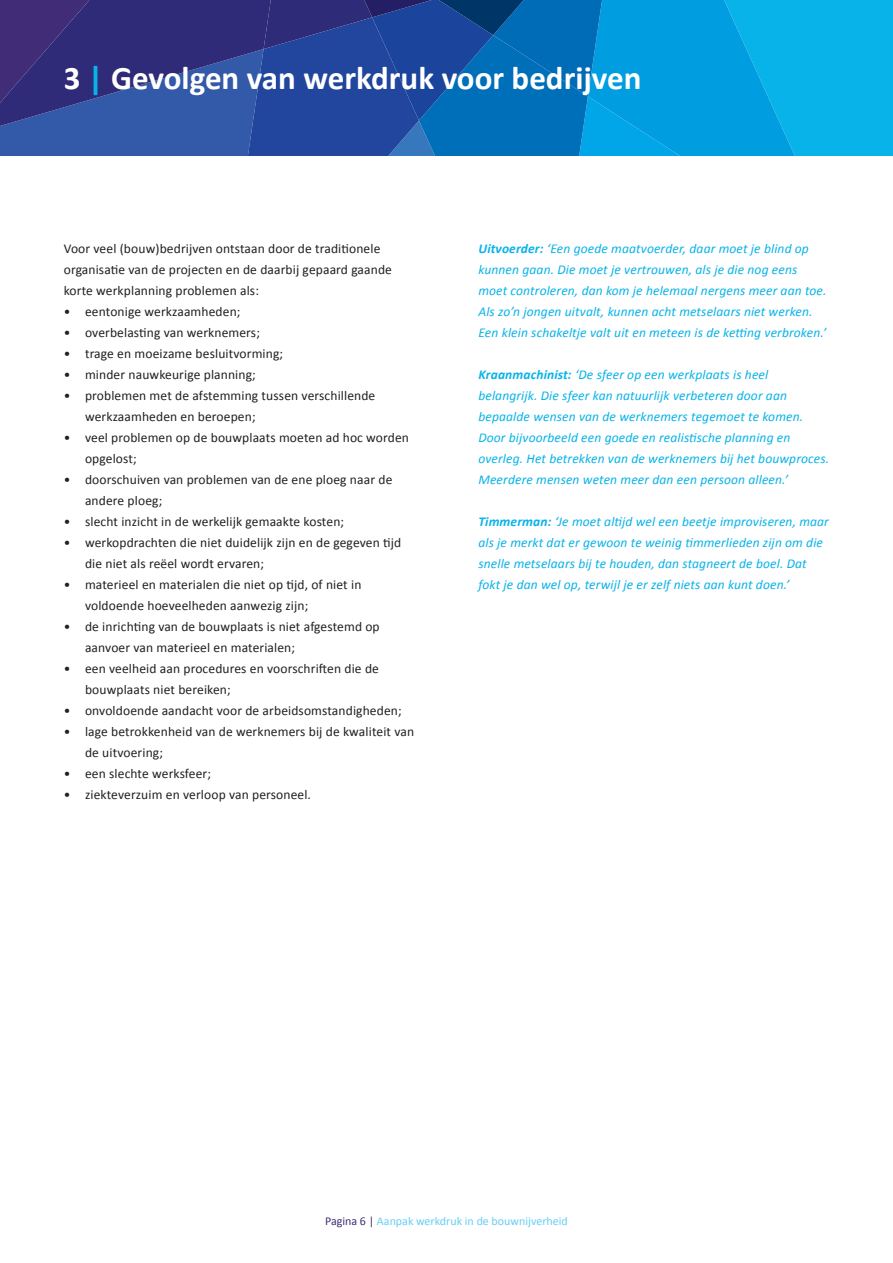
<style>
.page{position:relative;width:893px;height:1263px;background:#fff}
.page>*{position:absolute;margin:0;border:0;box-sizing:border-box;transform-origin:0 0}
.t1{font:700 33px "Calibri";color:#fff}
.t2{font:13.5px/21px "Calibri";letter-spacing:.01em;color:#231f20}
.t3{font:italic 13.5px/21px "Calibri";letter-spacing:.01em;color:#07b3e9}
.t4{font:12px "Calibri";color:#67cef5}
.s1{color:#07b3e9}
.s2{font-weight:700}
.s3{color:#402c77}
</style>
<div class="page">
<svg style="left:0;top:0;width:893px;height:155px;background:#176ab3"></svg>
<h1 class="t1" style="left:64px;top:54px;width:579px">3 <span class="s1">|</span> Gevolgen van werkdruk voor bedrijven</h1>
<p class="t2" style="left:64px;top:237px;width:330px">Voor veel (bouw)bedrijven ontstaan door de traditionele organisatie van de projecten en de daarbij gepaard gaande korte werkplanning problemen als:</p>
<p class="t2" style="left:64px;top:300px;width:178px">• eentonige werkzaamheden;</p>
<p class="t2" style="left:64px;top:321px;width:198px">• overbelasting van werknemers;</p>
<p class="t2" style="left:64px;top:342px;width:221px">• trage en moeizame besluitvorming;</p>
<p class="t2" style="left:64px;top:363px;width:194px">• minder nauwkeurige planning;</p>
<p class="t2" style="left:85px;top:384px;width:292px;text-indent:-21px">• problemen met de afstemming tussen verschillende werkzaamheden en beroepen;</p>
<p class="t2" style="left:85px;top:426px;width:325px;text-indent:-21px">• veel problemen op de bouwplaats moeten ad hoc worden opgelost;</p>
<p class="t2" style="left:85px;top:468px;width:309px;text-indent:-21px">• doorschuiven van problemen van de ene ploeg naar de andere ploeg;</p>
<p class="t2" style="left:64px;top:511px;width:282px">• slecht inzicht in de werkelijk gemaakte kosten;</p>
<p class="t2" style="left:85px;top:532px;width:318px;text-indent:-21px">• werkopdrachten die niet duidelijk zijn en de gegeven tijd die niet als reëel wordt ervaren;</p>
<p class="t2" style="left:85px;top:574px;width:278px;text-indent:-21px">• materieel en materialen die niet op tijd, of niet in voldoende hoeveelheden aanwezig zijn;</p>
<p class="t2" style="left:85px;top:616px;width:296px;text-indent:-21px">• de inrichting van de bouwplaats is niet afgestemd op aanvoer van materieel en materialen;</p>
<p class="t2" style="left:85px;top:658px;width:295px;text-indent:-21px">• een veelheid aan procedures en voorschriften die de bouwplaats niet bereiken;</p>
<p class="t2" style="left:64px;top:700px;width:339px">• onvoldoende aandacht voor de arbeidsomstandigheden;</p>
<p class="t2" style="left:85px;top:721px;width:331px;text-indent:-21px">• lage betrokkenheid van de werknemers bij de kwaliteit van de uitvoering;</p>
<p class="t2" style="left:64px;top:763px;width:149px">• een slechte werksfeer;</p>
<p class="t2" style="left:64px;top:784px;width:249px">• ziekteverzuim en verloop van personeel.</p>
<p class="t3" style="left:478px;top:237px;width:350px"><span class="s2">Uitvoerder:</span> ‘Een goede maatvoerder, daar moet je blind op kunnen gaan. Die moet je vertrouwen, als je die nog eens moet controleren, dan kom je helemaal nergens meer aan toe.<br>Als zo’n jongen uitvalt, kunnen acht metselaars niet werken.<br>Een klein schakeltje valt uit en meteen is de ketting verbroken.’</p>
<p class="t3" style="left:478px;top:363px;width:352px"><span class="s2">Kraanmachinist:</span> ‘De sfeer op een werkplaats is heel belangrijk. Die sfeer kan natuurlijk verbeteren door aan bepaalde wensen van de werknemers tegemoet te komen.<br>Door bijvoorbeeld een goede en realistische planning en overleg. Het betrekken van de werknemers bij het bouwproces.<br>Meerdere mensen weten meer dan een persoon alleen.’</p>
<p class="t3" style="left:478px;top:510px;width:352px"><span class="s2">Timmerman:</span> ‘Je moet altijd wel een beetje improviseren, maar als je merkt dat er gewoon te weinig timmerlieden zijn om die snelle metselaars bij te houden, dan stagneert de boel. Dat fokt je dan wel op, terwijl je er zelf niets aan kunt doen.’</p>
<p class="t4" style="left:325px;top:1213px;width:244px"><span class="s3">Pagina 6 |</span> Aanpak werkdruk in de bouwnijverheid</p>
</div>
